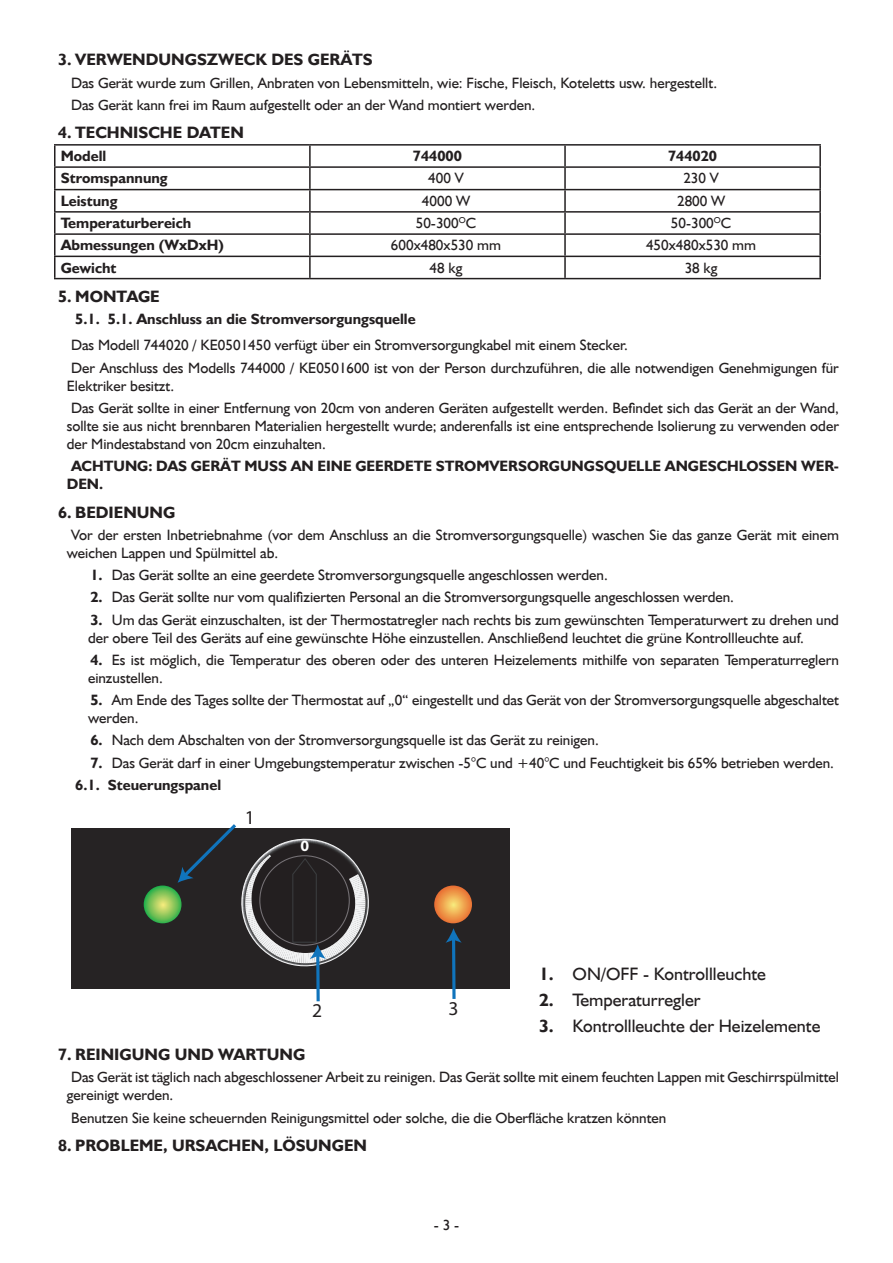
<style>
.page{position:relative;width:893px;height:1263px;background:#fff}
.page>*{position:absolute;margin:0;border:0;box-sizing:border-box;transform-origin:0 0}
.t1{font:19.65px "Myriad Pro";color:#231f20}
.t2{font:18px "Humanst 521 EU";color:#231f20}
.t3{font:700 16.5px "Humanst 521 EU";color:#231f20}
.t4{font:700 15.75px "Myriad Pro";color:#fff}
.Tekst_podstawowy{font:15px/18px "Humanst 521 EU";color:#231f20}
.Tekst_podstawowy_bol{font:700 15px/18px "Humanst 521 EU";color:#231f20}
.Tabela_opisy_Bold{font:700 15px "Humanst 521 EU";color:#231f20}
.Tabela_zawartość{font:15px "Humanst 521 EU";color:#231f20}
.s1{font-weight:700}
</style>
<div class="page">
<hr style="left:54px;top:144px;width:256px;height:2px;background:#231f20">
<hr style="left:54px;top:146px;width:2px;height:20px;background:#231f20">
<hr style="left:310px;top:144px;width:255px;height:2px;background:#231f20">
<hr style="left:309px;top:146px;width:2px;height:20px;background:#231f20">
<hr style="left:565px;top:144px;width:256px;height:2px;background:#231f20">
<hr style="left:564px;top:146px;width:2px;height:20px;background:#231f20">
<hr style="left:819px;top:146px;width:2px;height:20px;background:#231f20">
<hr style="left:54px;top:166px;width:256px;height:2px;background:#231f20">
<hr style="left:54px;top:168px;width:2px;height:21px;background:#231f20">
<hr style="left:310px;top:166px;width:255px;height:2px;background:#231f20">
<hr style="left:309px;top:168px;width:2px;height:21px;background:#231f20">
<hr style="left:565px;top:166px;width:256px;height:2px;background:#231f20">
<hr style="left:564px;top:168px;width:2px;height:21px;background:#231f20">
<hr style="left:819px;top:168px;width:2px;height:21px;background:#231f20">
<hr style="left:54px;top:189px;width:256px;height:1px;background:#231f20">
<hr style="left:54px;top:190px;width:2px;height:21px;background:#231f20">
<hr style="left:310px;top:189px;width:255px;height:1px;background:#231f20">
<hr style="left:309px;top:190px;width:2px;height:21px;background:#231f20">
<hr style="left:565px;top:189px;width:256px;height:1px;background:#231f20">
<hr style="left:564px;top:190px;width:2px;height:21px;background:#231f20">
<hr style="left:819px;top:190px;width:2px;height:21px;background:#231f20">
<hr style="left:54px;top:211px;width:256px;height:2px;background:#231f20">
<hr style="left:54px;top:213px;width:2px;height:20px;background:#231f20">
<hr style="left:310px;top:211px;width:255px;height:2px;background:#231f20">
<hr style="left:309px;top:213px;width:2px;height:20px;background:#231f20">
<hr style="left:565px;top:211px;width:256px;height:2px;background:#231f20">
<hr style="left:564px;top:213px;width:2px;height:20px;background:#231f20">
<hr style="left:819px;top:213px;width:2px;height:20px;background:#231f20">
<hr style="left:54px;top:233px;width:256px;height:2px;background:#231f20">
<hr style="left:54px;top:235px;width:2px;height:21px;background:#231f20">
<hr style="left:310px;top:233px;width:255px;height:2px;background:#231f20">
<hr style="left:309px;top:235px;width:2px;height:21px;background:#231f20">
<hr style="left:565px;top:233px;width:256px;height:2px;background:#231f20">
<hr style="left:564px;top:235px;width:2px;height:21px;background:#231f20">
<hr style="left:819px;top:235px;width:2px;height:21px;background:#231f20">
<hr style="left:54px;top:256px;width:256px;height:1px;background:#231f20">
<hr style="left:54px;top:257px;width:2px;height:21px;background:#231f20">
<hr style="left:310px;top:256px;width:255px;height:1px;background:#231f20">
<hr style="left:309px;top:257px;width:2px;height:21px;background:#231f20">
<hr style="left:565px;top:256px;width:256px;height:1px;background:#231f20">
<hr style="left:564px;top:257px;width:2px;height:21px;background:#231f20">
<hr style="left:819px;top:257px;width:2px;height:21px;background:#231f20">
<hr style="left:54px;top:278px;width:256px;height:1px;background:#231f20">
<hr style="left:310px;top:278px;width:255px;height:1px;background:#231f20">
<hr style="left:565px;top:278px;width:256px;height:1px;background:#231f20">
<div style="left:71px;top:829px;width:439px;height:160px;background:#262324"></div>
<svg style="left:144px;top:885px;width:38px;height:38px"></svg>
<svg style="left:434px;top:885px;width:38px;height:38px"></svg>
<svg style="left:452px;top:943px;width:4px;height:56px"></svg>
<svg style="left:445px;top:928px;width:17px;height:15px"></svg>
<svg style="left:316px;top:975px;width:4px;height:26px"></svg>
<svg style="left:178px;top:824px;width:199px;height:151px"></svg>
<p class="t3" style="left:58px;top:49px;width:316px">3. VERWENDUNGSZWECK DES GERÄTS</p>
<p class="Tekst_podstawowy" style="left:71px;top:73px;width:648px">Das Gerät wurde zum Grillen, Anbraten von Lebensmitteln, wie: Fische, Fleisch, Koteletts usw. hergestellt.</p>
<p class="Tekst_podstawowy" style="left:71px;top:96px;width:466px">Das Gerät kann frei im Raum aufgestellt oder an der Wand montiert werden.</p>
<p class="t3" style="left:58px;top:122px;width:187px">4. TECHNISCHE DATEN</p>
<p class="Tabela_opisy_Bold" style="left:61px;top:147px;width:47px">Modell</p>
<p class="Tabela_opisy_Bold" style="left:413px;top:147px;width:51px">744000</p>
<p class="Tabela_opisy_Bold" style="left:668px;top:147px;width:51px">744020</p>
<p class="Tabela_opisy_Bold" style="left:61px;top:169px;width:109px">Stromspannung</p>
<p class="Tabela_zawartość" style="left:428px;top:169px;width:37px">400 V</p>
<p class="Tabela_zawartość" style="left:683px;top:169px;width:37px">230 V</p>
<p class="Tabela_opisy_Bold" style="left:61px;top:191px;width:58px">Leistung</p>
<p class="Tabela_zawartość" style="left:422px;top:191px;width:50px">4000 W</p>
<p class="Tabela_zawartość" style="left:677px;top:191px;width:50px">2800 W</p>
<p class="Tabela_opisy_Bold" style="left:61px;top:214px;width:132px">Temperaturbereich</p>
<p class="Tabela_zawartość" style="left:416px;top:214px;width:62px">50-300<sup>O</sup>C</p>
<p class="Tabela_zawartość" style="left:671px;top:214px;width:62px">50-300<sup>O</sup>C</p>
<p class="Tabela_opisy_Bold" style="left:61px;top:236px;width:165px">Abmessungen (WxDxH)</p>
<p class="Tabela_zawartość" style="left:391px;top:236px;width:112px">600x480x530 mm</p>
<p class="Tabela_zawartość" style="left:646px;top:236px;width:112px">450x480x530 mm</p>
<p class="Tabela_opisy_Bold" style="left:61px;top:258px;width:57px">Gewicht</p>
<p class="Tabela_zawartość" style="left:429px;top:258px;width:34px">48 kg</p>
<p class="Tabela_zawartość" style="left:685px;top:258px;width:34px">38 kg</p>
<p class="t3" style="left:58px;top:286px;width:103px">5. MONTAGE</p>
<p class="Tekst_podstawowy_bol" style="left:75px;top:310px;width:342px">5.1. 5.1. Anschluss an die Stromversorgungsquelle</p>
<p class="Tekst_podstawowy" style="left:71px;top:336px;width:558px">Das Modell 744020 / KE0501450 verfügt über ein Stromversorgungkabel mit einem Stecker.</p>
<p class="Tekst_podstawowy" style="left:67px;top:359px;width:774px">Der Anschluss des Modells 744000 / KE0501600 ist von der Person durchzuführen, die alle notwendigen Genehmigungen für<br>Elektriker besitzt.</p>
<p class="Tekst_podstawowy" style="left:67px;top:399px;width:774px;text-align:justify">Das Gerät sollte in einer Entfernung von 20cm von anderen Geräten aufgestellt werden. Befindet sich das Gerät an der Wand, sollte sie aus nicht brennbaren Materialien hergestellt wurde; anderenfalls ist eine entsprechende Isolierung zu verwenden oder der Mindestabstand von 20cm einzuhalten.</p>
<p class="Tekst_podstawowy_bol" style="left:67px;top:457px;width:774px">ACHTUNG: DAS GERÄT MUSS AN EINE GEERDETE STROMVERSORGUNGSQUELLE ANGESCHLOSSEN WER-<br>DEN.</p>
<p class="t3" style="left:58px;top:502px;width:119px">6. BEDIENUNG</p>
<p class="Tekst_podstawowy" style="left:67px;top:526px;width:774px">Vor der ersten Inbetriebnahme (vor dem Anschluss an die Stromversorgungsquelle) waschen Sie das ganze Gerät mit einem weichen Lappen und Spülmittel ab.</p>
<p class="Tekst_podstawowy" style="left:90px;top:566px;width:519px"><span class="s1">1.</span> Das Gerät sollte an eine geerdete Stromversorgungsquelle angeschlossen werden.</p>
<p class="Tekst_podstawowy" style="left:90px;top:588px;width:645px"><span class="s1">2.</span> Das Gerät sollte nur vom qualifizierten Personal an die Stromversorgungsquelle angeschlossen werden.</p>
<p class="Tekst_podstawowy" style="left:88px;top:610px;width:752px"><span class="s1">3.</span> Um das Gerät einzuschalten, ist der Thermostatregler nach rechts bis zum gewünschten Temperaturwert zu drehen und der obere Teil des Geräts auf eine gewünschte Höhe einzustellen. Anschließend leuchtet die grüne Kontrollleuchte auf.</p>
<p class="Tekst_podstawowy" style="left:88px;top:651px;width:752px"><span class="s1">4.</span> Es ist möglich, die Temperatur des oberen oder des unteren Heizelements mithilfe von separaten Temperaturreglern einzustellen.</p>
<p class="Tekst_podstawowy" style="left:88px;top:691px;width:752px"><span class="s1">5.</span> Am Ende des Tages sollte der Thermostat auf „0“ eingestellt und das Gerät von der Stromversorgungsquelle abgeschaltet werden.</p>
<p class="Tekst_podstawowy" style="left:90px;top:731px;width:510px"><span class="s1">6.</span> Nach dem Abschalten von der Stromversorgungsquelle ist das Gerät zu reinigen.</p>
<p class="Tekst_podstawowy" style="left:90px;top:753px;width:745px"><span class="s1">7.</span> Das Gerät darf in einer Umgebungstemperatur zwischen -5°C und +40°C und Feuchtigkeit bis 65% betrieben werden.</p>
<p class="Tekst_podstawowy_bol" style="left:75px;top:776px;width:147px">6.1. Steuerungspanel</p>
<p class="t1" style="left:245px;top:805px;width:12px">1</p>
<p class="t4" style="left:300px;top:836px;width:10px">0</p>
<p class="t1" style="left:312px;top:998px;width:12px">2</p>
<p class="t1" style="left:449px;top:996px;width:12px">3</p>
<p class="t2" style="left:539px;top:963px;width:228px"><span class="s1">1.</span> ON/OFF - Kontrollleuchte</p>
<p class="t2" style="left:539px;top:989px;width:163px"><span class="s1">2.</span> Temperaturregler</p>
<p class="t2" style="left:539px;top:1014px;width:283px"><span class="s1">3.</span> Kontrollleuchte der Heizelemente</p>
<p class="t3" style="left:58px;top:1044px;width:249px">7. REINIGUNG UND WARTUNG</p>
<p class="Tekst_podstawowy" style="left:67px;top:1068px;width:774px">Das Gerät ist täglich nach abgeschlossener Arbeit zu reinigen. Das Gerät sollte mit einem feuchten Lappen mit Geschirrspülmittel gereinigt werden.</p>
<p class="Tekst_podstawowy" style="left:71px;top:1108px;width:597px">Benutzen Sie keine scheuernden Reinigungsmittel oder solche, die die Oberfläche kratzen könnten</p>
<p class="t3" style="left:58px;top:1135px;width:310px">8. PROBLEME, URSACHEN, LÖSUNGEN</p>
<p class="Tekst_podstawowy" style="left:434px;top:1216px;width:27px">- 3 -</p>
</div>
